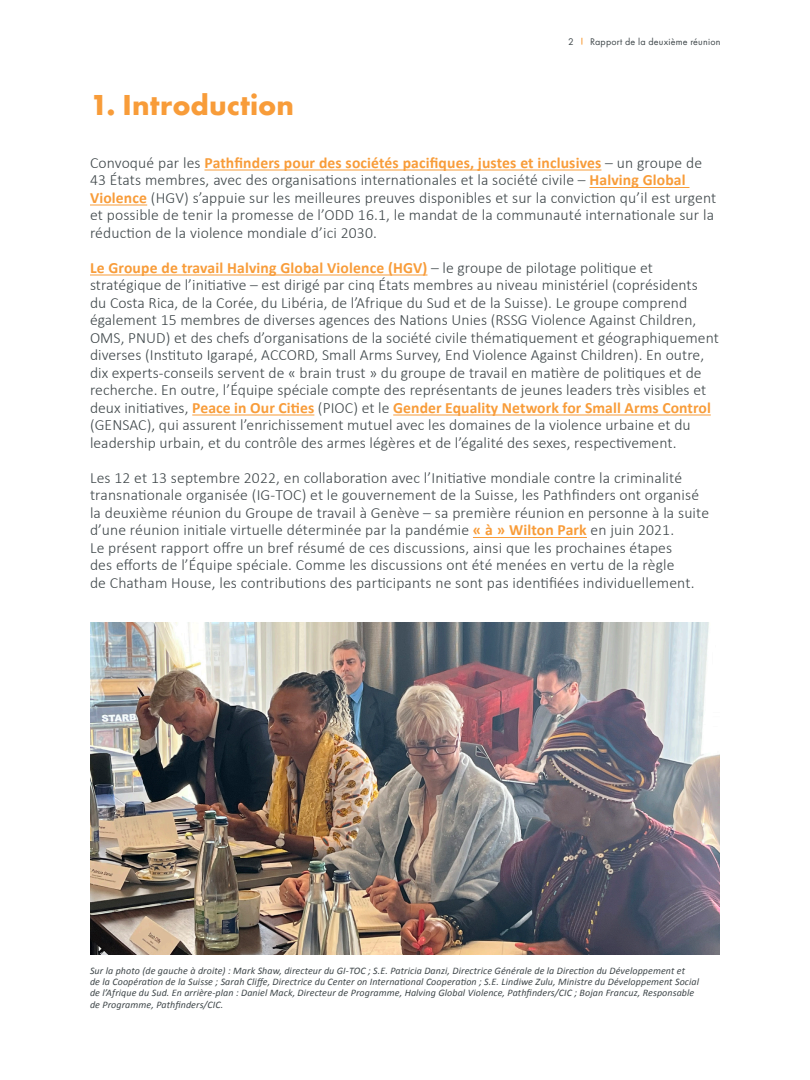
<style>
.page{position:relative;width:810px;height:1080px;background:#fff}
.page>*{position:absolute;margin:0;border:0;box-sizing:border-box;transform-origin:0 0}
.H_1_new{font:700 30px "Futura PT";letter-spacing:.005em;color:#f89c39}
.Copy{font:300 15.62px/17.5px "Calibri";letter-spacing:.005em;color:#3e4649}
.t1{font:italic 10px/11.2px "Calibri";letter-spacing:.01em;color:#3e4649}
.t2{font:10px "Futura PT";letter-spacing:.02em;color:#3e4649}
.s1{font-weight:700;color:#f89c39}
</style>
<div class="page">
<hr style="left:205px;top:170px;width:396px;height:1px;background:#f89c39">
<hr style="left:589px;top:187px;width:100px;height:1px;background:#f89c39">
<hr style="left:90px;top:205px;width:57px;height:1px;background:#f89c39">
<hr style="left:90px;top:275px;width:338px;height:1px;background:#f89c39">
<hr style="left:192px;top:415px;width:122px;height:1px;background:#f89c39">
<hr style="left:393px;top:415px;width:318px;height:1px;background:#f89c39">
<hr style="left:473px;top:537px;width:114px;height:1px;background:#f89c39">
<img style="left:90px;top:622px;width:630px;height:333px">
<p class="H_1_new" style="left:90px;top:86px;width:206px">1. Introduction</p>
<p class="t2" style="left:568px;top:35px;width:7px">2</p>
<p class="t2" style="left:590px;top:35px;width:132px">Rapport de la deuxième réunion</p>
<p class="Copy" style="left:90px;top:153px;width:628px">Convoqué par les <span class="s1">Pathfinders pour des sociétés pacifiques, justes et inclusives</span> – un groupe de 43 États membres, avec des organisations internationales et la société civile – <span class="s1">Halving Global Violence</span> (HGV) s’appuie sur les meilleures preuves disponibles et sur la conviction qu’il est urgent et possible de tenir la promesse de l’ODD 16.1, le mandat de la communauté internationale sur la réduction de la violence mondiale d’ici 2030.</p>
<p class="Copy" style="left:90px;top:258px;width:630px"><span class="s1">Le Groupe de travail Halving Global Violence (HGV)</span> – le groupe de pilotage politique et stratégique de l’initiative – est dirigé par cinq États membres au niveau ministériel (coprésidents<br>du Costa Rica, de la Corée, du Libéria, de l’Afrique du Sud et de la Suisse). Le groupe comprend également 15 membres de diverses agences des Nations Unies (RSSG Violence Against Children, OMS, PNUD) et des chefs d’organisations de la société civile thématiquement et géographiquement diverses (Instituto Igarapé, ACCORD, Small Arms Survey, End Violence Against Children). En outre, dix experts-conseils servent de « brain trust » du groupe de travail en matière de politiques et de recherche. En outre, l’Équipe spéciale compte des représentants de jeunes leaders très visibles et deux initiatives, <span class="s1">Peace in Our Cities</span> (PIOC) et le <span class="s1">Gender Equality Network for Small Arms Control </span>(GENSAC), qui assurent l’enrichissement mutuel avec les domaines de la violence urbaine et du leadership urbain, et du contrôle des armes légères et de l’égalité des sexes, respectivement.</p>
<p class="Copy" style="left:90px;top:468px;width:621px">Les 12 et 13 septembre 2022, en collaboration avec l’Initiative mondiale contre la criminalité transnationale organisée (IG-TOC) et le gouvernement de la Suisse, les Pathfinders ont organisé la deuxième réunion du Groupe de travail à Genève – sa première réunion en personne à la suite d’une réunion initiale virtuelle déterminée par la pandémie <span class="s1">« à » Wilton Park</span> en juin 2021.<br>Le présent rapport offre un bref résumé de ces discussions, ainsi que les prochaines étapes<br>des efforts de l’Équipe spéciale. Comme les discussions ont été menées en vertu de la règle<br>de Chatham House, les contributions des participants ne sont pas identifiées individuellement.</p>
<p class="t1" style="left:90px;top:964px;width:611px">Sur la photo (de gauche à droite) : Mark Shaw, directeur du GI-TOC ; S.E. Patricia Danzi, Directrice Générale de la Direction du Développement et<br>de la Coopération de la Suisse ; Sarah Cliffe, Directrice du Center on International Cooperation ; S.E. Lindiwe Zulu, Ministre du Développement Social de l’Afrique du Sud. En arrière-plan : Daniel Mack, Directeur de Programme, Halving Global Violence, Pathfinders/CIC ; Bojan Francuz, Responsable de Programme, Pathfinders/CIC.</p>
</div>
